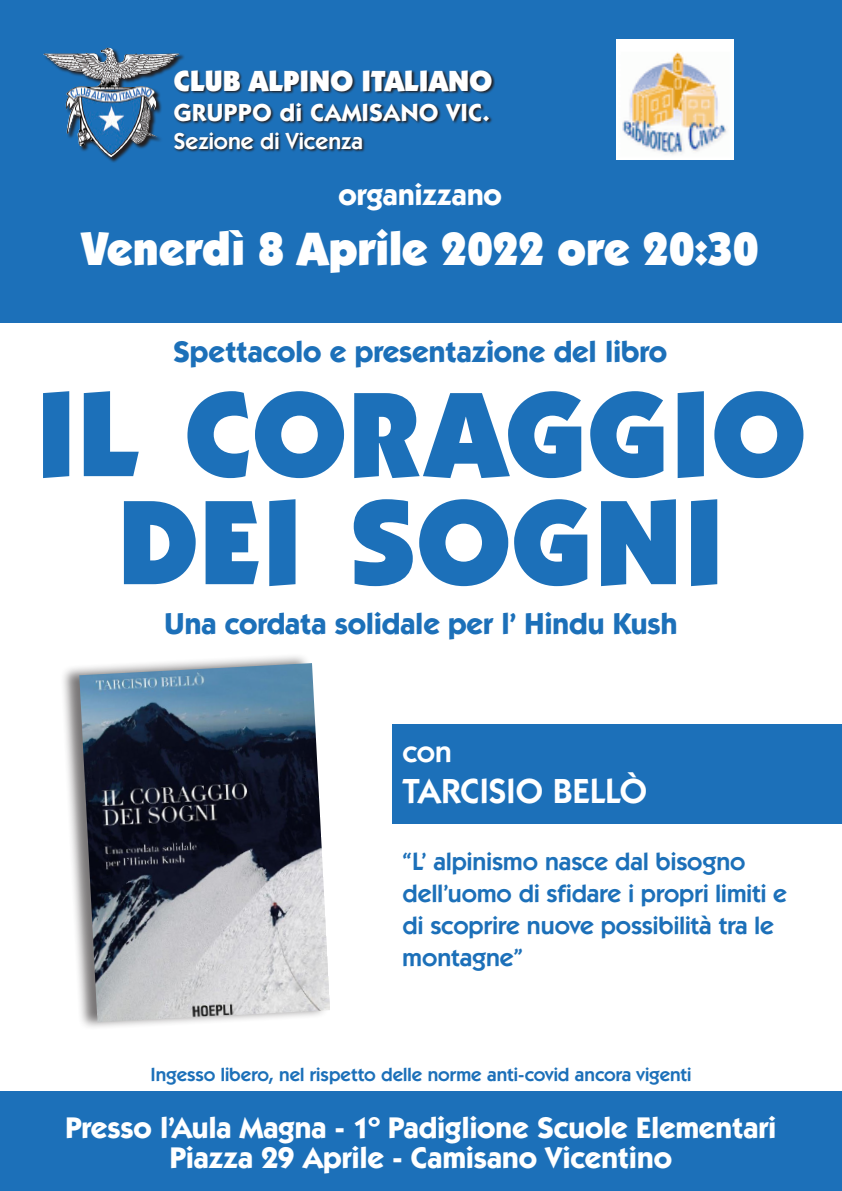
<style>
.page{position:relative;width:842px;height:1191px;background:#fff}
.page>*{position:absolute;margin:0;border:0;box-sizing:border-box;transform-origin:0 0}
.Titolo{font:900 121px "Itc Kabel";letter-spacing:.015em;color:#1c70b9}
.Titolo-2{font:900 47px "Itc Kabel";letter-spacing:-.005em;color:#fff}
.Titolo-3{font:600 35px "Itc Kabel";letter-spacing:-.005em;color:#fff}
.Titolo-4{font:700 30px "Itc Kabel";letter-spacing:-.005em;color:#fff}
.Titolo-5{font:700 30px "Itc Kabel";letter-spacing:-.005em;color:#1c70b9}
.Titolo-6{font:600 30px "Itc Kabel";color:#fff}
.t1{font:900 29.3px "Itc Kabel";color:#fff}
.Titolo-7{font:600 25px/32px "Itc Kabel";color:#1c70b9}
.t2{font:700 24.7px "Itc Kabel";letter-spacing:.025em;color:#fff}
.t3{font:600 23.1px "Itc Kabel";color:#fff}
.Titolo-8{font:600 19px "Itc Kabel";color:#1c70b9}
</style>
<div class="page">
<div style="left:0;top:0;width:842px;height:322px;background:#1c70b9"></div>
<svg style="left:107px;top:47px;width:77px;height:116px"></svg>
<img style="left:43px;top:48px;width:114px;height:110px">
<svg style="left:173px;top:70px;width:322px;height:82px"></svg>
<div style="left:0;top:1091px;width:842px;height:100px;background:#1c70b9"></div>
<div style="left:60px;top:653px;width:270px;height:377px;background:#231f20;opacity:.61"></div>
<img style="left:79px;top:663px;width:251px;height:359px">
<div style="left:392px;top:724px;width:449px;height:100px;background:#1c70b9"></div>
<img style="left:617px;top:40px;width:116px;height:119px">
<p class="t1" style="left:174px;top:63px;width:320px">CLUB ALPINO ITALIANO</p>
<p class="t2" style="left:174px;top:97px;width:317px">GRUPPO di CAMISANO VIC.</p>
<p class="t3" style="left:174px;top:127px;width:191px">Sezione di Vicenza</p>
<p class="Titolo-4" style="left:339px;top:176px;width:165px">organizzano</p>
<p class="Titolo-2" style="left:82px;top:219px;width:679px">Venerdì 8 Aprile 2022 ore 20:30</p>
<p class="Titolo-5" style="left:173px;top:333px;width:495px">Spettacolo e presentazione del libro</p>
<p class="Titolo" style="left:36px;top:360px;width:771px">IL CORAGGIO</p>
<p class="Titolo" style="left:118px;top:468px;width:608px">DEI SOGNI</p>
<p class="Titolo-5" style="left:165px;top:605px;width:514px">Una cordata solidale per l’ Hindu Kush</p>
<p class="Titolo-6" style="left:403px;top:734px;width:51px">con</p>
<p class="Titolo-3" style="left:403px;top:770px;width:246px">TARCISIO BELLÒ</p>
<p class="Titolo-7" style="left:403px;top:845px;width:386px">“L’ alpinismo nasce dal bisogno dell’uomo di sfidare i propri limiti e di scoprire nuove possibilità tra le montagne”</p>
<p class="Titolo-8" style="left:151px;top:1063px;width:542px">Ingesso libero, nel rispetto delle norme anti-covid ancora vigenti</p>
<p class="Titolo-4" style="left:65px;top:1109px;width:713px">Presso l’Aula Magna - 1º Padiglione Scuole Elementari</p>
<p class="Titolo-4" style="left:170px;top:1139px;width:504px">Piazza 29 Aprile - Camisano Vicentino</p>
</div>
